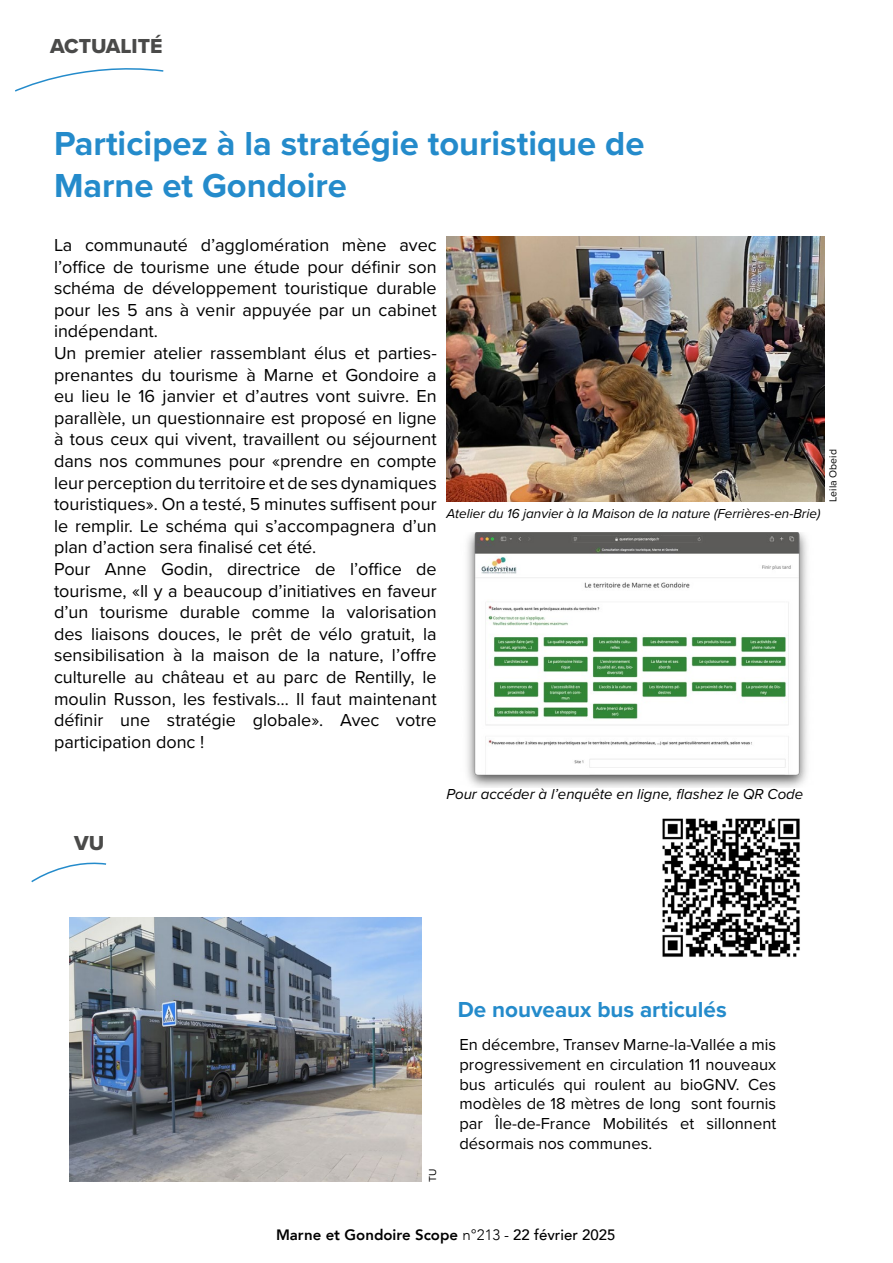
<style>
.page{position:relative;width:893px;height:1263px;background:#fff}
.page>*{position:absolute;margin:0;border:0;box-sizing:border-box;transform-origin:0 0}
.t1{font:700 34.5px/42px "Proxima Nova";color:#248bcb}
.t2{font:700 22.5px "Proxima Nova";color:#248bcb}
.t3{font:21px "Proxima Nova Extrabld";color:#4a4a49}
.t4{font:18px/21.6px "Proxima Nova";color:#000}
.t5{font:16.5px/19.8px "Proxima Nova";color:#000;text-align:justify}
.t6{font:italic 15px "Proxima Nova";color:#000}
.t7{font:800 15px "Avenir";color:#000}
.t8{font:italic 13.5px "Proxima Nova";color:#000}
.t9{font:10.5px "Proxima Nova";color:#000}
.s1{font-weight:300}
.s2{font-weight:500}
</style>
<div class="page">
<svg style="left:15px;top:68px;width:149px;height:24px"></svg>
<img style="left:446px;top:237px;width:378px;height:265px">
<img style="left:467px;top:532px;width:340px;height:255px">
<img style="left:662px;top:818px;width:138px;height:139px">
<img style="left:69px;top:917px;width:352px;height:265px">
<svg style="left:31px;top:862px;width:76px;height:21px"></svg>
<p class="t3" style="left:50px;top:30px;width:114px">ACTUALITÉ</p>
<h1 class="t1" style="left:54px;top:122px;width:592px">Participez à la stratégie touristique de<br>Marne et Gondoire</h1>
<p class="t4" style="left:54px;top:233px;width:384px">La communauté d’agglomération mène avec l’office de tourisme une étude pour définir son schéma de développement touristique durable pour les 5 ans à venir appuyée par un cabinet indépendant.<br>Un premier atelier rassemblant élus et parties&shy;prenantes du tourisme à Marne et Gondoire a eu lieu le 16 janvier et d’autres vont suivre. En parallèle, un questionnaire est proposé en ligne à tous ceux qui vivent, travaillent ou séjournent dans nos communes pour «prendre en compte leur perception du territoire et de ses dynamiques touristiques». On a testé, 5 minutes suffisent pour le remplir. Le schéma qui s’accompagnera d’un plan d’action sera finalisé cet été.<br>Pour Anne Godin, directrice de l’office de tourisme, «Il y a beaucoup d’initiatives en faveur d’un tourisme durable comme la valorisation des liaisons douces, le prêt de vélo gratuit, la sensibilisation à la maison de la nature, l’offre culturelle au château et au parc de Rentilly, le moulin Russon, les festivals… Il faut maintenant définir une stratégie globale». Avec votre participation donc !</p>
<p class="t8" style="left:446px;top:503px;width:375px">Atelier du 16 janvier à la Maison de la nature (Ferrières-en-Brie)</p>
<p class="t9" style="left:825px;top:502px;width:54px;rotate:-90deg">Leila Obeid</p>
<p class="t3" style="left:74px;top:827px;width:32px">VU</p>
<p class="t6" style="left:446px;top:783px;width:358px">Pour accéder à l’enquête en ligne, flashez le QR Code</p>
<p class="t2" style="left:458px;top:993px;width:271px">De nouveaux bus articulés</p>
<p class="t9" style="left:425px;top:1182px;width:15px;rotate:-90deg">TU</p>
<p class="t5" style="left:459px;top:1034px;width:318px">En décembre, Transev Marne-la-Vallée a mis progressivement en circulation 11 nouveaux bus articulés qui roulent au bioGNV. Ces modèles de 18 mètres de long sont fournis par Île-de-France Mobilités et sillonnent désormais nos communes.</p>
<p class="t7" style="left:276px;top:1223px;width:341px">Marne et Gondoire Scope <span class="s1">n°213 -</span> <span class="s2">22 février 2025</span></p>
</div>
